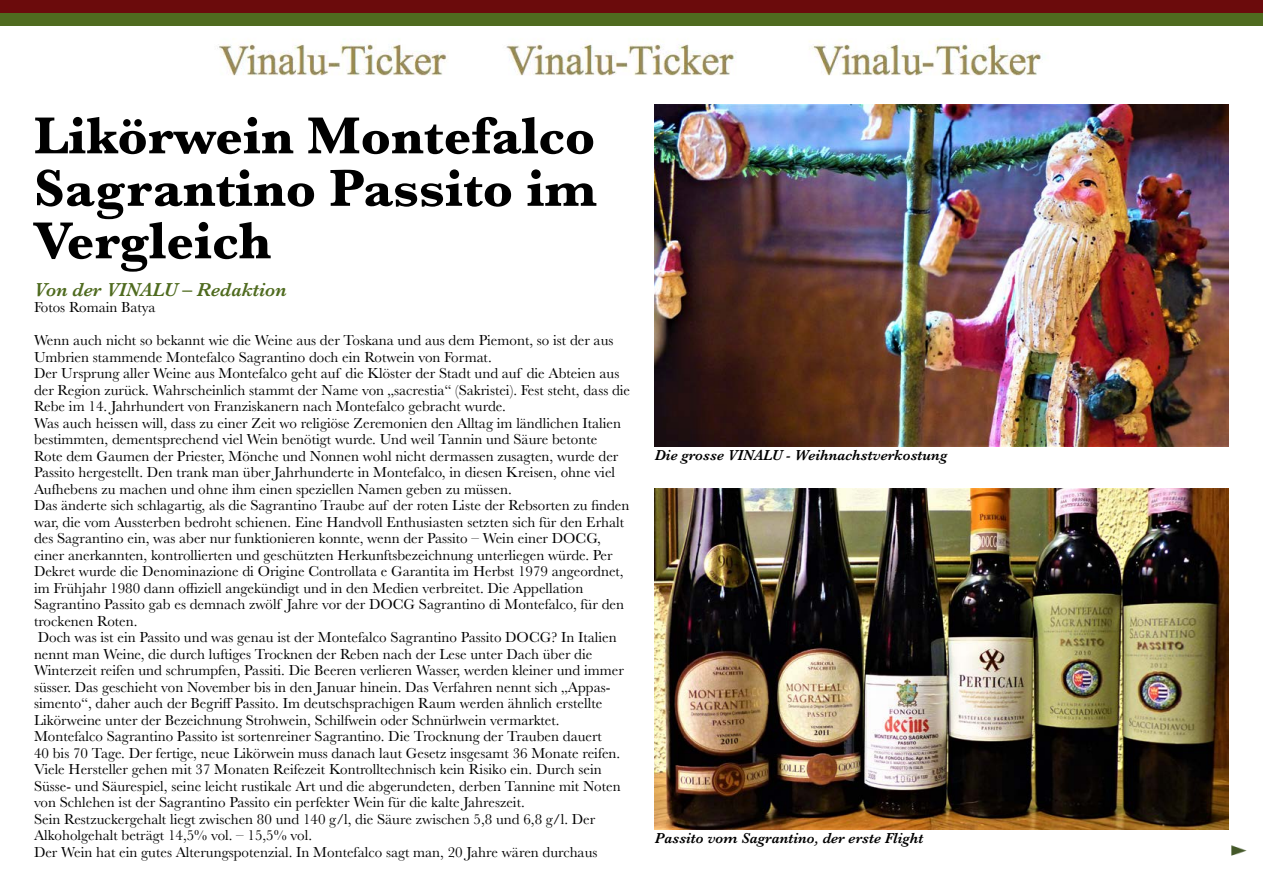
<style>
.page{position:relative;width:1263px;height:893px;background:#fff}
.page>*{position:absolute;margin:0;border:0;box-sizing:border-box;transform-origin:0 0}
.t1{font:700 54px/52.5px "Baskerville";color:#000;text-align:justify}
.t2{font:italic 600 19.5px "Baskerville";color:#4f6b1f}
.t3{font:15px/16.5px "Baskerville";color:#000}
.t4{font:italic 600 15px "Baskerville";color:#000}
</style>
<div class="page">
<div style="left:0;top:0;width:1263px;height:13px;background:#6b0b0c"></div>
<div style="left:0;top:13px;width:1263px;height:13px;background:#4f6b1f"></div>
<img style="left:1231px;top:845px;width:16px;height:11px">
<img style="left:219px;top:38px;width:824px;height:38px">
<img style="left:655px;top:105px;width:574px;height:341px">
<img style="left:655px;top:489px;width:574px;height:340px">
<h1 class="t1" style="left:34px;top:110px;width:564px">Likörwein Montefalco Sagrantino Passito im Vergleich</h1>
<h2 class="t2" style="left:34px;top:278px;width:254px">Von der VINALU – Redaktion</h2>
<p class="t3" style="left:34px;top:299px;width:123px">Fotos Romain Batya</p>
<p class="t3" style="left:34px;top:332px;width:598px">Wenn auch nicht so bekannt wie die Weine aus der Toskana und aus dem Piemont, so ist der aus Umbrien stammende Montefalco Sagrantino doch ein Rotwein von Format.<br>Der Ursprung aller Weine aus Montefalco geht auf die Klöster der Stadt und auf die Abteien aus der Region zurück. Wahrscheinlich stammt der Name von „sacrestia“ (Sakristei). Fest steht, dass die Rebe im 14. Jahrhundert von Franziskanern nach Montefalco gebracht wurde.<br>Was auch heissen will, dass zu einer Zeit wo religiöse Zeremonien den Alltag im ländlichen Italien bestimmten, dementsprechend viel Wein benötigt wurde. Und weil Tannin und Säure betonte<br>Rote dem Gaumen der Priester, Mönche und Nonnen wohl nicht dermassen zusagten, wurde der Passito hergestellt. Den trank man über Jahrhunderte in Montefalco, in diesen Kreisen, ohne viel Aufhebens zu machen und ohne ihm einen speziellen Namen geben zu müssen.<br>Das änderte sich schlagartig, als die Sagrantino Traube auf der roten Liste der Rebsorten zu finden war, die vom Aussterben bedroht schienen. Eine Handvoll Enthusiasten setzten sich für den Erhalt des Sagrantino ein, was aber nur funktionieren konnte, wenn der Passito – Wein einer DOCG, einer anerkannten, kontrollierten und geschützten Herkunftsbezeichnung unterliegen würde. Per Dekret wurde die Denominazione di Origine Controllata e Garantita im Herbst 1979 angeordnet, im Frühjahr 1980 dann offiziell angekündigt und in den Medien verbreitet. Die Appellation Sagrantino Passito gab es demnach zwölf Jahre vor der DOCG Sagrantino di Montefalco, für den trockenen Roten.<br>Doch was ist ein Passito und was genau ist der Montefalco Sagrantino Passito DOCG? In Italien nennt man Weine, die durch luftiges Trocknen der Reben nach der Lese unter Dach über die Winterzeit reifen und schrumpfen, Passiti. Die Beeren verlieren Wasser, werden kleiner und immer süsser. Das geschieht von November bis in den Januar hinein. Das Verfahren nennt sich „Appas&shy;simento“, daher auch der Begriff Passito. Im deutschsprachigen Raum werden ähnlich erstellte Likörweine unter der Bezeichnung Strohwein, Schilfwein oder Schnürlwein vermarktet.<br>Montefalco Sagrantino Passito ist sortenreiner Sagrantino. Die Trocknung der Trauben dauert<br>40 bis 70 Tage. Der fertige, neue Likörwein muss danach laut Gesetz insgesamt 36 Monate reifen.<br>Viele Hersteller gehen mit 37 Monaten Reifezeit Kontrolltechnisch kein Risiko ein. Durch sein Süsse- und Säurespiel, seine leicht rustikale Art und die abgerundeten, derben Tannine mit Noten von Schlehen ist der Sagrantino Passito ein perfekter Wein für die kalte Jahreszeit.<br>Sein Restzuckergehalt liegt zwischen 80 und 140 g/l, die Säure zwischen 5,8 und 6,8 g/l. Der Alkoholgehalt beträgt 14,5% vol. – 15,5% vol.<br>Der Wein hat ein gutes Alterungspotenzial. In Montefalco sagt man, 20 Jahre wären durchaus</p>
<p class="t4" style="left:655px;top:446px;width:294px">Die grosse VINALU - Weihnachstverkostung</p>
<p class="t4" style="left:655px;top:829px;width:270px">Passito vom Sagrantino, der erste Flight</p>
</div>
